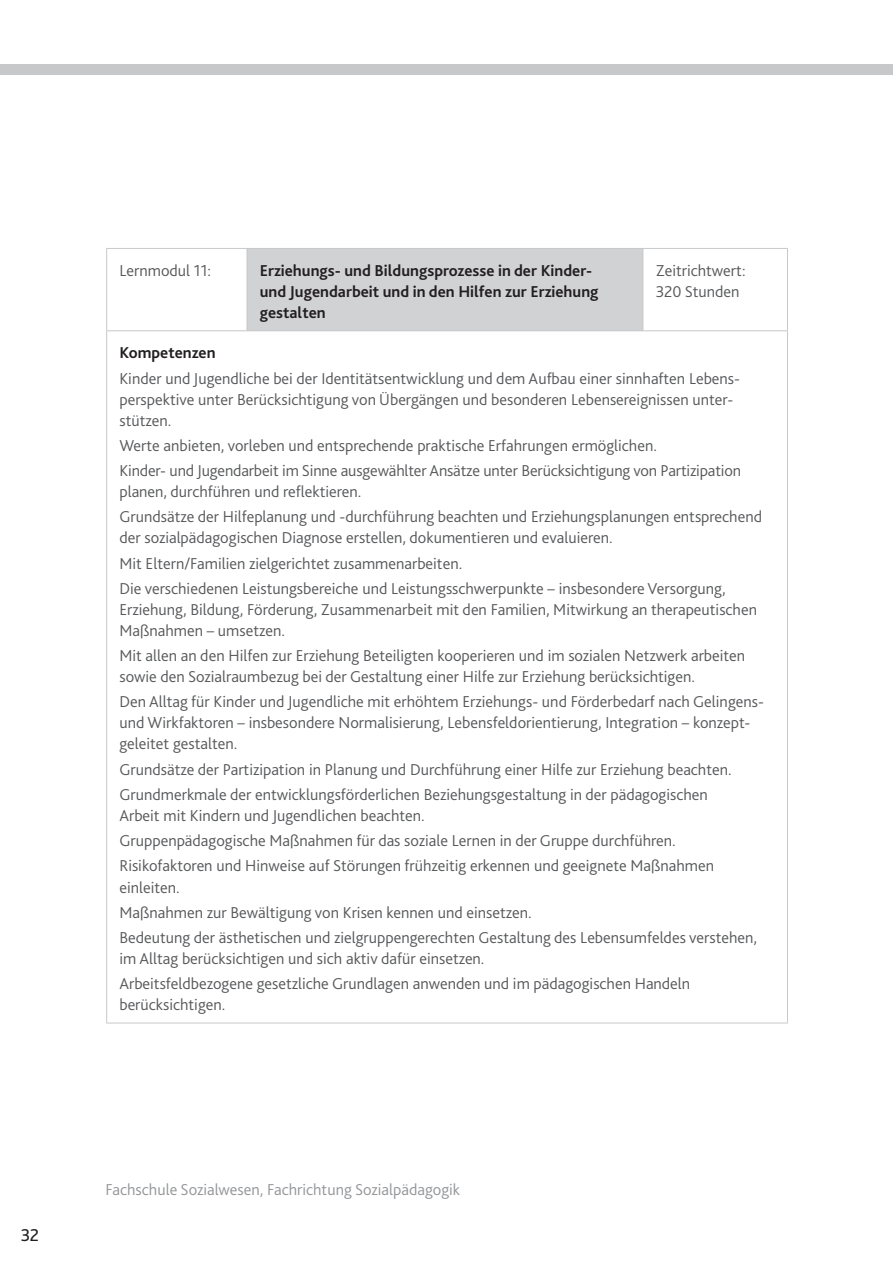
<style>
.page{position:relative;width:893px;height:1263px;background:#fff}
.page>*{position:absolute;margin:0;border:0;box-sizing:border-box;transform-origin:0 0}
.t1{font:18px "Bliss 2";color:#231f20}
.t2{font:300 16.5px/25.2px "Bliss 2";color:#57585a}
.t3{font:700 16.5px/21px "Bliss 2";color:#231f20}
.t4{font:300 16.5px "Bliss 2";color:#939598}
</style>
<div class="page">
<div style="left:0;top:64px;width:893px;height:10px;background:#c7c8ca"></div>
<div style="left:247px;top:248px;width:396px;height:83px;background:#d1d2d4"></div>
<hr style="left:106px;top:248px;width:141px;height:1px;background:#c7c8ca">
<hr style="left:106px;top:249px;width:1px;height:81px;background:#c7c8ca">
<hr style="left:247px;top:248px;width:396px;height:1px;background:#c7c8ca">
<hr style="left:247px;top:249px;width:1px;height:81px;background:#c7c8ca">
<hr style="left:106px;top:330px;width:141px;height:1px;background:#c7c8ca">
<hr style="left:106px;top:331px;width:1px;height:692px;background:#c7c8ca">
<hr style="left:247px;top:330px;width:396px;height:1px;background:#c7c8ca">
<hr style="left:643px;top:330px;width:145px;height:1px;background:#c7c8ca">
<hr style="left:787px;top:331px;width:1px;height:692px;background:#c7c8ca">
<hr style="left:106px;top:1023px;width:141px;height:1px;background:#c7c8ca">
<hr style="left:247px;top:1023px;width:396px;height:1px;background:#c7c8ca">
<hr style="left:643px;top:1023px;width:145px;height:1px;background:#c7c8ca">
<hr style="left:643px;top:248px;width:145px;height:1px;background:#c7c8ca">
<hr style="left:642px;top:249px;width:1px;height:81px;background:#c7c8ca">
<hr style="left:787px;top:249px;width:1px;height:81px;background:#c7c8ca">
<p class="t1" style="left:21px;top:1224px;width:20px">32</p>
<p class="t2" style="left:119px;top:258px;width:93px">Lernmodul 11:</p>
<p class="t3" style="left:260px;top:260px;width:340px">Erziehungs- und Bildungsprozesse in der Kinder&shy;und Jugendarbeit und in den Hilfen zur Erziehung gestalten</p>
<p class="t2" style="left:656px;top:260px;width:91px;line-height:21px">Zeitrichtwert:<br>320 Stunden</p>
<p class="t3" style="left:119px;top:342px;width:98px">Kompetenzen</p>
<p class="t2" style="left:119px;top:367px;width:622px;line-height:21px">Kinder und Jugendliche bei der Identitätsentwicklung und dem Aufbau einer sinnhaften Lebens&shy;perspektive unter Berücksichtigung von Übergängen und besonderen Lebensereignissen unter&shy;stützen.</p>
<p class="t2" style="left:119px;top:432px;width:623px">Werte anbieten, vorleben und entsprechende praktische Erfahrungen ermöglichen.<br>Kinder- und Jugendarbeit im Sinne ausgewählter Ansätze unter Berücksichtigung von Partizipation</p>
<p class="t2" style="left:119px;top:479px;width:644px">planen, durchführen und reflektieren.<br>Grundsätze der Hilfeplanung und -durchführung beachten und Erziehungsplanungen entsprechend</p>
<p class="t2" style="left:119px;top:525px;width:608px">der sozialpädagogischen Diagnose erstellen, dokumentieren und evaluieren.<br>Mit Eltern/Familien zielgerichtet zusammenarbeiten.<br>Die verschiedenen Leistungsbereiche und Leistungsschwerpunkte – insbesondere Versorgung,</p>
<p class="t2" style="left:119px;top:599px;width:639px;line-height:21px">Erziehung, Bildung, Förderung, Zusammenarbeit mit den Familien, Mitwirkung an therapeutischen<br>Maßnahmen – umsetzen.</p>
<p class="t2" style="left:119px;top:645px;width:627px;line-height:21px">Mit allen an den Hilfen zur Erziehung Beteiligten kooperieren und im sozialen Netzwerk arbeiten sowie den Sozialraumbezug bei der Gestaltung einer Hilfe zur Erziehung berücksichtigen.</p>
<p class="t2" style="left:119px;top:691px;width:646px;line-height:21px">Den Alltag für Kinder und Jugendliche mit erhöhtem Erziehungs- und Förderbedarf nach Gelingens&shy;und Wirkfaktoren – insbesondere N ormalisierung, Lebensfeldorientierung, Integration – konzept&shy;geleitet gestalten.</p>
<p class="t2" style="left:119px;top:756px;width:614px">Grundsätze der Partizipation in Planung und Durchführung einer Hilfe zur Erziehung beachten.<br>Grundmerkmale der entwicklungsförderlichen Beziehungsgestaltung in der pädagogischen</p>
<p class="t2" style="left:119px;top:802px;width:596px">Arbeit mit Kindern und Jugendlichen beachten.<br>Gruppenpädagogische Maßnahmen für das soziale Lernen in der Gruppe durchführen.<br>Risikofaktoren und Hinweise auf Störungen frühzeitig erkennen und geeignete Maßnahmen</p>
<p class="t2" style="left:119px;top:874px;width:639px">einleiten.<br>Maßnahmen zur Bewältigung von Krisen kennen und einsetzen.<br>Bedeutung der ästhetischen und zielgruppengerechten Gestaltung des Lebensumfeldes verstehen,</p>
<p class="t2" style="left:119px;top:945px;width:572px">im Alltag berücksichtigen und sich aktiv dafür einsetzen.<br>Arbeitsfeldbezogene gesetzliche Grundlagen anwenden und im pädagogischen Handeln</p>
<p class="t2" style="left:119px;top:992px;width:107px">berücksichtigen.</p>
<p class="t4" style="left:106px;top:1179px;width:356px">Fachschule Sozialwesen, Fachrichtung Sozialpädagogik</p>
</div>
